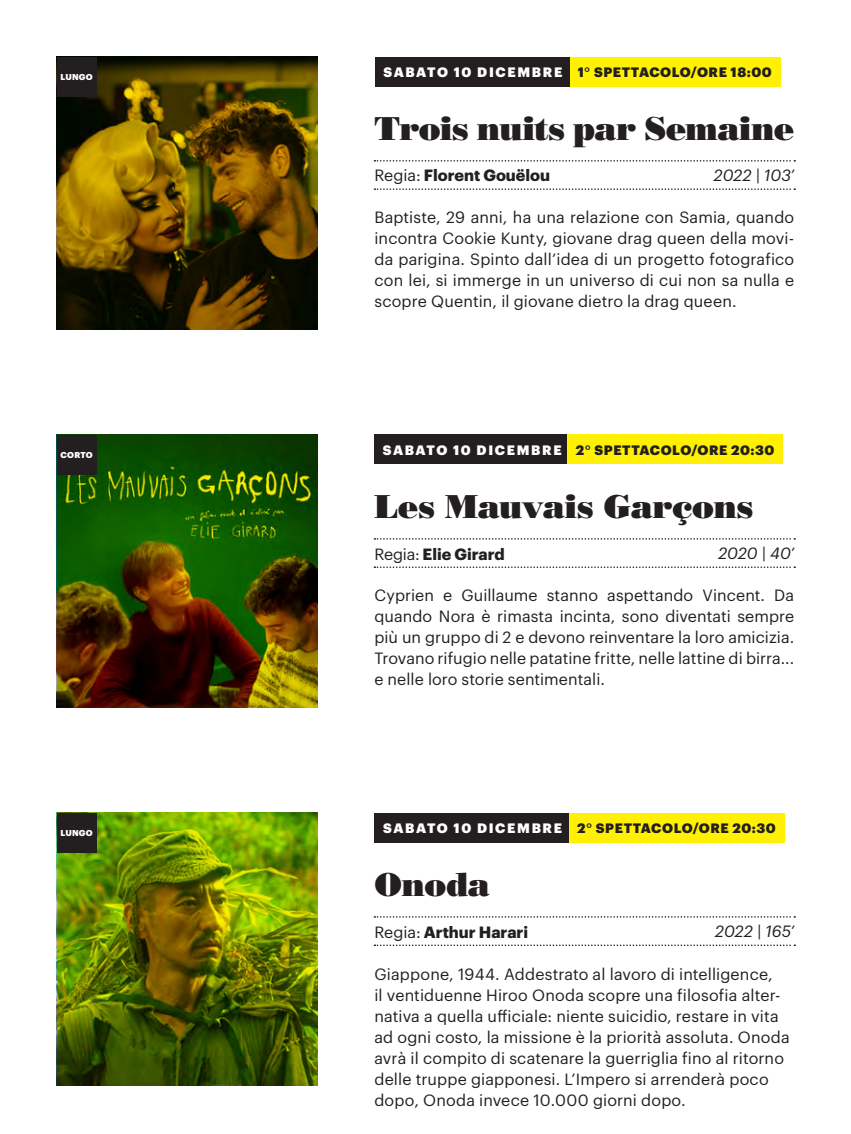
<style>
.page{position:relative;width:851px;height:1134px;background:#fff}
.page>*{position:absolute;margin:0;border:0;box-sizing:border-box;transform-origin:0 0}
.t1{font:33px "Bodoni Std Poster";letter-spacing:-.015em;color:#231f20}
.t2{font:16px/21px "Graphik";letter-spacing:.01em;color:#231f20;text-align:justify}
.t3{font:700 16px "Graphik";color:#231f20}
.t4{font:italic 16px "Graphik";color:#231f20}
.t5{font:900 13.4px "Graphik";letter-spacing:.045em;color:#231f20}
.t6{font:900 13.4px "Graphik";letter-spacing:.125em;color:#fff}
.t7{font:900 8.4px "Graphik";letter-spacing:.03em;color:#fff}
.s1{font-weight:400}
</style>
<div class="page">
<svg style="left:374px;top:160px;width:421px;height:2px"></svg>
<svg style="left:374px;top:188px;width:421px;height:2px"></svg>
<div style="left:375px;top:57px;width:194px;height:30px;background:#231f20"></div>
<div style="left:569px;top:57px;width:211px;height:30px;background:#fff101"></div>
<svg style="left:374px;top:538px;width:421px;height:2px"></svg>
<svg style="left:374px;top:566px;width:421px;height:2px"></svg>
<div style="left:374px;top:434px;width:194px;height:30px;background:#231f20"></div>
<div style="left:567px;top:434px;width:215px;height:30px;background:#fff101"></div>
<svg style="left:57px;top:435px;width:260px;height:273px;background:#314400"></svg>
<div style="left:57px;top:435px;width:39px;height:39px;background:#231f20"></div>
<svg style="left:374px;top:916px;width:421px;height:2px"></svg>
<svg style="left:374px;top:944px;width:421px;height:2px"></svg>
<svg style="left:57px;top:813px;width:260px;height:273px;background:#5e7300"></svg>
<div style="left:57px;top:813px;width:39px;height:39px;background:#231f20"></div>
<div style="left:374px;top:813px;width:195px;height:30px;background:#231f20"></div>
<div style="left:569px;top:813px;width:215px;height:30px;background:#fff101"></div>
<svg style="left:57px;top:57px;width:260px;height:273px;background:#543f00"></svg>
<div style="left:57px;top:57px;width:39px;height:39px;background:#231f20"></div>
<p class="t7" style="left:60px;top:70px;width:34px">LUNGO</p>
<p class="t7" style="left:61px;top:448px;width:34px">CORTO</p>
<p class="t7" style="left:60px;top:826px;width:34px">LUNGO</p>
<p class="t6" style="left:383px;top:62px;width:180px">SABATO 10 DICEMBRE</p>
<p class="t5" style="left:577px;top:62px;width:196px">1° SPETTACOLO/ORE 18:00</p>
<p class="t1" style="left:374px;top:108px;width:421px">Trois nuits par Semaine</p>
<p class="t3" style="left:374px;top:163px;width:177px"><span class="s1">Regia:</span> Florent Gouëlou</p>
<p class="t4" style="left:713px;top:164px;width:82px">2022 | 103’</p>
<p class="t2" style="left:374px;top:205px;width:421px">Baptiste, 29 anni, ha una relazione con Samia, quando incontra Cookie Kunty, giovane drag queen della movi&shy;da parigina. Spinto dall’idea di un progetto fotografico con lei, si immerge in un universo di cui non sa nulla e scopre Quentin, il giovane dietro la drag queen.</p>
<p class="t6" style="left:383px;top:439px;width:180px">SABATO 10 DICEMBRE</p>
<p class="t5" style="left:575px;top:439px;width:200px">2° SPETTACOLO/ORE 20:30</p>
<p class="t1" style="left:374px;top:486px;width:380px">Les Mauvais Garçons</p>
<p class="t3" style="left:374px;top:541px;width:132px"><span class="s1">Regia:</span> Elie Girard</p>
<p class="t4" style="left:718px;top:542px;width:77px">2020 | 40’</p>
<p class="t2" style="left:374px;top:583px;width:421px">Cyprien e Guillaume stanno aspettando Vincent. Da quando Nora è rimasta incinta, sono diventati sempre più un gruppo di 2 e devono reinventare la loro amicizia.<br>Trovano rifugio nelle patatine fritte, nelle lattine di birra... e nelle loro storie sentimentali.</p>
<p class="t6" style="left:383px;top:818px;width:180px">SABATO 10 DICEMBRE</p>
<p class="t5" style="left:577px;top:818px;width:200px">2° SPETTACOLO/ORE 20:30</p>
<p class="t1" style="left:374px;top:864px;width:117px">Onoda</p>
<p class="t3" style="left:374px;top:919px;width:155px"><span class="s1">Regia:</span> Arthur Harari</p>
<p class="t4" style="left:715px;top:920px;width:80px">2022 | 165’</p>
<p class="t2" style="left:374px;top:962px;width:416px;text-align:left">Giappone, 1944. Addestrato al lavoro di intelligence,<br>il ventiduenne Hiroo Onoda scopre una filosofia alter&shy;nativa a quella ufficiale: niente suicidio, restare in vita ad ogni costo, la missione è la priorità assoluta. Onoda avrà il compito di scatenare la guerriglia fino al ritorno delle truppe giapponesi. L’Impero si arrenderà poco dopo, Onoda invece 10.000 giorni dopo.</p>
</div>
